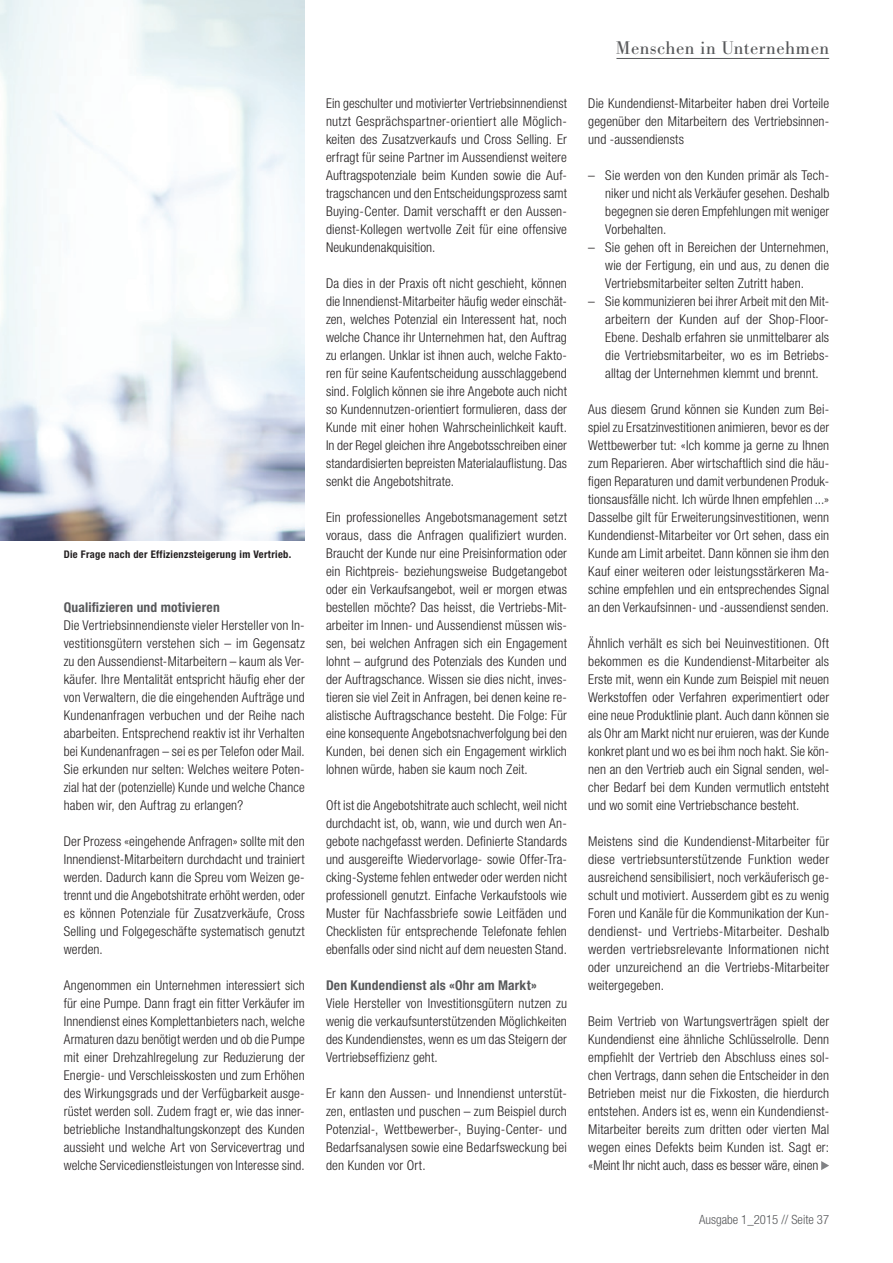
<style>
.page{position:relative;width:893px;height:1263px;background:#fff}
.page>*{position:absolute;margin:0;border:0;box-sizing:border-box;transform-origin:0 0}
.t1{font:18px "Bodoni Berthold BQ";letter-spacing:.03em;color:#57585a}
.t2{font:300 condensed 13.5px/18px "Helvetica Neue LT Std";letter-spacing:.01em;color:#231f20;text-align:justify}
.t3{font:700 condensed 13.5px "Helvetica Neue LT Std";letter-spacing:.015em;color:#57585a}
.t4{font:300 condensed 12.75px "Helvetica Neue LT Std";color:#57585a}
.t5{font:700 condensed 10.5px "Helvetica Neue LT Std";letter-spacing:.03em;color:#231f20}
</style>
<div class="page">
<hr style="left:616px;top:58px;width:213px;height:1px;background:#57585a">
<img style="left:0;top:0;width:305px;height:540px">
<svg style="left:821px;top:1161px;width:8px;height:9px"></svg>
<p class="t5" style="left:64px;top:548px;width:229px">Die Frage nach der Effizienzsteigerung im Vertrieb.</p>
<p class="t3" style="left:64px;top:599px;width:157px">Qualifizieren und motivieren</p>
<p class="t2" style="left:64px;top:616px;width:243px">Die Vertriebsinnendienste vieler Hersteller von In&shy;vestitionsgütern verstehen sich – im Gegensatz zu den Aussendienst-Mitarbeitern – kaum als Ver&shy;käufer. Ihre Mentalität entspricht häufig eher der von Verwaltern, die die eingehenden Aufträge und Kundenanfragen verbuchen und der Reihe nach abarbeiten. Entsprechend reaktiv ist ihr Verhalten bei Kundenanfragen – sei es per Telefon oder Mail.<br>Sie erkunden nur selten: Welches weitere Poten&shy;zial hat der (potenzielle) Kunde und welche Chance haben wir, den Auftrag zu erlangen?</p>
<p class="t2" style="left:64px;top:832px;width:242px">Der Prozess «eingehende Anfragen» sollte mit den Innendienst-Mitarbeitern durchdacht und trainiert werden. Dadurch kann die Spreu vom Weizen ge&shy;trennt und die Angebotshitrate erhöht werden, oder es können Potenziale für Zusatzverkäufe, Cross Selling und Folgegeschäfte systematisch genutzt werden.</p>
<p class="t2" style="left:64px;top:976px;width:243px">Angenommen ein Unternehmen interessiert sich für eine Pumpe. Dann fragt ein fitter Verkäufer im Innendienst eines Komplettanbieters nach, welche Armaturen dazu benötigt werden und ob die Pumpe mit einer Drehzahlregelung zur Reduzierung der Energie- und Verschleisskosten und zum Erhöhen des Wirkungsgrads und der Verfügbarkeit ausge&shy;rüstet werden soll. Zudem fragt er, wie das inner&shy;betriebliche Instandhaltungskonzept des Kunden aussieht und welche Art von Servicevertrag und welche Servicedienstleistungen von Interesse sind.</p>
<p class="t2" style="left:326px;top:94px;width:242px">Ein geschulter und motivierter Vertriebsinnendienst nutzt Gesprächspartner-orientiert alle Möglich&shy;keiten des Zusatzverkaufs und Cross Selling. Er erfragt für seine Partner im Aussendienst weitere Auftragspotenziale beim Kunden sowie die Auf&shy;tragschancen und den Entscheidungsprozess samt Buying-Center. Damit verschafft er den Aussen&shy;dienst-Kollegen wertvolle Zeit für eine offensive Neukundenakquisition.</p>
<p class="t2" style="left:326px;top:274px;width:242px">Da dies in der Praxis oft nicht geschieht, können die Innendienst-Mitarbeiter häufig weder einschät&shy;zen, welches Potenzial ein Interessent hat, noch welche Chance ihr Unternehmen hat, den Auftrag zu erlangen. Unklar ist ihnen auch, welche Fakto&shy;ren für seine Kaufentscheidung ausschlaggebend sind. Folglich können sie ihre Angebote auch nicht so Kundennutzen-orientiert formulieren, dass der Kunde mit einer hohen Wahrscheinlichkeit kauft.<br>In der Regel gleichen ihre Angebotsschreiben einer standardisierten bepreisten Materialauflistung. Das senkt die Angebotshitrate.</p>
<p class="t2" style="left:326px;top:508px;width:242px">Ein professionelles Angebotsmanagement setzt voraus, dass die Anfragen qualifiziert wurden.<br>Braucht der Kunde nur eine Preisinformation oder ein Richtpreis- beziehungsweise Budgetangebot oder ein Verkaufsangebot, weil er morgen etwas bestellen möchte? Das heisst, die Vertriebs-Mit&shy;arbeiter im Innen- und Aussendienst müssen wis&shy;sen, bei welchen Anfragen sich ein Engagement lohnt – aufgrund des Potenzials des Kunden und der Auftragschance. Wissen sie dies nicht, inves&shy;tieren sie viel Zeit in Anfragen, bei denen keine re&shy;alistische Auftragschance besteht. Die Folge: Für eine konsequente Angebotsnachverfolgung bei den Kunden, bei denen sich ein Engagement wirklich lohnen würde, haben sie kaum noch Zeit.</p>
<p class="t2" style="left:326px;top:796px;width:242px">Oft ist die Angebotshitrate auch schlecht, weil nicht durchdacht ist, ob, wann, wie und durch wen An&shy;gebote nachgefasst werden. Definierte Standards und ausgereifte Wiedervorlage- sowie Offer-Tra&shy;cking-Systeme fehlen entweder oder werden nicht professionell genutzt. Einfache Verkaufstools wie Muster für Nachfassbriefe sowie Leitfäden und Checklisten für entsprechende Telefonate fehlen ebenfalls oder sind nicht auf dem neuesten Stand.</p>
<p class="t3" style="left:326px;top:977px;width:212px">Den Kundendienst als «Ohr am Markt»</p>
<p class="t2" style="left:326px;top:994px;width:242px">Viele Hersteller von Investitionsgütern nutzen zu wenig die verkaufsunterstützenden Möglichkeiten des Kundendienstes, wenn es um das Steigern der Vertriebseffizienz geht.</p>
<p class="t2" style="left:326px;top:1084px;width:242px">Er kann den Aussen- und Innendienst unterstüt&shy;zen, entlasten und puschen – zum Beispiel durch Potenzial-, Wettbewerber-, Buying-Center- und Bedarfsanalysen sowie eine Bedarfsweckung bei den Kunden vor Ort.</p>
<h1 class="t1" style="left:616px;top:37px;width:215px">Menschen in Unternehmen</h1>
<p class="t2" style="left:588px;top:94px;width:242px">Die Kundendienst-Mitarbeiter haben drei Vorteile gegenüber den Mitarbeitern des Vertriebsinnen&shy;und -aussendiensts</p>
<p class="t2" style="left:605px;top:166px;width:226px;text-indent:-17px">– Sie werden von den Kunden primär als Tech&shy;niker und nicht als Verkäufer gesehen. Deshalb begegnen sie deren Empfehlungen mit weniger Vorbehalten.</p>
<p class="t2" style="left:605px;top:238px;width:225px;text-indent:-17px">– Sie gehen oft in Bereichen der Unternehmen, wie der Fertigung, ein und aus, zu denen die Vertriebsmitarbeiter selten Zutritt haben.</p>
<p class="t2" style="left:605px;top:292px;width:226px;text-indent:-17px">– Sie kommunizieren bei ihrer Arbeit mit den Mit&shy;arbeitern der Kunden auf der Shop-Floor-Ebene. Deshalb erfahren sie unmittelbarer als die Vertriebsmitarbeiter, wo es im Betriebs&shy;alltag der Unternehmen klemmt und brennt.</p>
<p class="t2" style="left:588px;top:400px;width:242px">Aus diesem Grund können sie Kunden zum Bei&shy;spiel zu Ersatzinvestitionen animieren, bevor es der Wettbewerber tut: «Ich komme ja gerne zu Ihnen zum Reparieren. Aber wirtschaftlich sind die häu&shy;figen Reparaturen und damit verbundenen Produk&shy;tionsausfälle nicht. Ich würde Ihnen empfehlen ...» Dasselbe gilt für Erweiterungsinvestitionen, wenn Kundendienst-Mitarbeiter vor Ort sehen, dass ein Kunde am Limit arbeitet. Dann können sie ihm den Kauf einer weiteren oder leistungsstärkeren Ma&shy;schine empfehlen und ein entsprechendes Signal an den Verkaufsinnen- und -aussendienst senden.</p>
<p class="t2" style="left:588px;top:634px;width:242px">Ähnlich verhält es sich bei Neuinvestitionen. Oft bekommen es die Kundendienst-Mitarbeiter als Erste mit, wenn ein Kunde zum Beispiel mit neuen Werkstoffen oder Verfahren experimentiert oder eine neue Produktlinie plant. Auch dann können sie als Ohr am Markt nicht nur eruieren, was der Kunde konkret plant und wo es bei ihm noch hakt. Sie kön&shy;nen an den Vertrieb auch ein Signal senden, wel&shy;cher Bedarf bei dem Kunden vermutlich entsteht und wo somit eine Vertriebschance besteht.</p>
<p class="t2" style="left:588px;top:832px;width:242px">Meistens sind die Kundendienst-Mitarbeiter für diese vertriebsunterstützende Funktion weder ausreichend sensibilisiert, noch verkäuferisch ge&shy;schult und motiviert. Ausserdem gibt es zu wenig Foren und Kanäle für die Kommunikation der Kun&shy;dendienst- und Vertriebs-Mitarbeiter. Deshalb werden vertriebsrelevante Informationen nicht oder unzureichend an die Vertriebs-Mitarbeiter weitergegeben.</p>
<p class="t2" style="left:588px;top:1012px;width:242px">Beim Vertrieb von Wartungsverträgen spielt der Kundendienst eine ähnliche Schlüsselrolle. Denn empfiehlt der Vertrieb den Abschluss eines sol&shy;chen Vertrags, dann sehen die Entscheider in den Betrieben meist nur die Fixkosten, die hierdurch entstehen. Anders ist es, wenn ein Kundendienst-Mitarbeiter bereits zum dritten oder vierten Mal wegen eines Defekts beim Kunden ist. Sagt er: «Meint Ihr nicht auch, dass es besser wäre, einen</p>
<p class="t4" style="left:699px;top:1212px;width:132px">Ausgabe 1_2015 // Seite 37</p>
</div>
